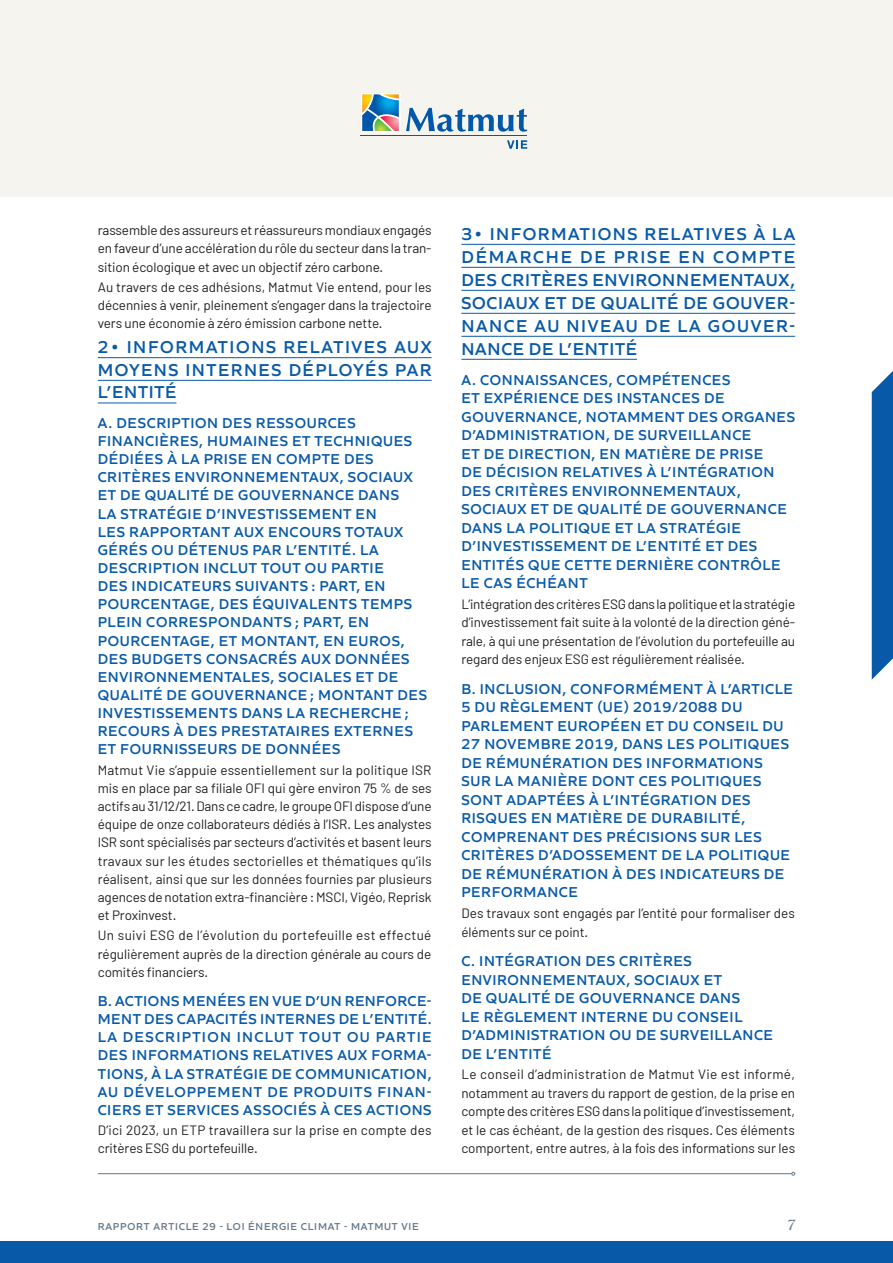
<style>
.page{position:relative;width:893px;height:1263px;background:#fff}
.page>*{position:absolute;margin:0;border:0;box-sizing:border-box;transform-origin:0 0}
.t1{font:600 18px/23px "Quiet Sans";letter-spacing:.085em;color:#085aa9;text-align:justify}
.t2{font:600 18px "Canto";color:#65798a}
.t3{font:600 15px/18.5px "Quiet Sans";letter-spacing:.04em;color:#085aa9}
.t4{font:13.5px/18.1px "Barlow";letter-spacing:-.01em;color:#231f20;text-align:justify}
.t5{font:13.5px/18.1px "Barlow";letter-spacing:.015em;color:#231f20}
.t6{font:600 10.5px "Quiet Sans";letter-spacing:.075em;color:#65798a}
</style>
<div class="page">
<hr style="left:98px;top:357px;width:334px;height:1px;background:#085aa9">
<hr style="left:98px;top:380px;width:334px;height:1px;background:#085aa9">
<hr style="left:98px;top:403px;width:78px;height:1px;background:#085aa9">
<hr style="left:461px;top:244px;width:334px;height:1px;background:#085aa9">
<hr style="left:461px;top:267px;width:334px;height:1px;background:#085aa9">
<hr style="left:461px;top:290px;width:334px;height:1px;background:#085aa9">
<hr style="left:461px;top:313px;width:334px;height:1px;background:#085aa9">
<hr style="left:461px;top:336px;width:334px;height:1px;background:#085aa9">
<hr style="left:461px;top:359px;width:176px;height:1px;background:#085aa9">
<hr style="left:98px;top:1173px;width:694px;height:1px;background:#65798a">
<div style="left:0;top:0;width:893px;height:197px;background:#f5f4ef"></div>
<div style="left:0;top:1241px;width:893px;height:22px;background:#085aa9"></div>
<svg style="left:872px;top:371px;width:21px;height:309px;background:#1965ae"></svg>
<hr style="left:361px;top:135px;width:166px;height:1px;background:#0157a8">
<svg style="left:406px;top:108px;width:121px;height:24px"></svg>
<div style="left:361px;top:93px;width:39px;height:39px;background:#fff"></div>
<svg style="left:362px;top:94px;width:37px;height:37px"></svg>
<svg style="left:507px;top:140px;width:20px;height:9px"></svg>
<p class="t4" style="left:98px;top:221px;width:335px">rassemble des assureurs et réassureurs mondiaux engagés en faveur d’une accélération du rôle du secteur dans la tran&shy;sition écologique et avec un objectif zéro carbone.</p>
<p class="t4" style="left:98px;top:278px;width:336px">Au travers de ces adhésions, Matmut Vie entend, pour les décennies à venir, pleinement s’engager dans la trajectoire vers une économie à zéro émission carbone nette.</p>
<p class="t1" style="left:98px;top:334px;width:335px">2• INFORMATIONS RELATIVES AUX MOYENS INTERNES DÉPLOYÉS PAR L’ENTITÉ</p>
<p class="t3" style="left:98px;top:412px;width:331px">A. DESCRIPTION DES RESSOURCES FINANCIÈRES, HUMAINES ET TECHNIQUES DÉDIÉES À LA PRISE EN COMPTE DES CRITÈRES ENVIRONNEMENTAUX, SOCIAUX ET DE QUALITÉ DE GOUVERNANCE DANS<br>LA STRATÉGIE D’INVESTISSEMENT EN<br>LES RAPPORTANT AUX ENCOURS TOTAUX GÉRÉS OU DÉTENUS PAR L’ENTITÉ. LA DESCRIPTION INCLUT TOUT OU PARTIE<br>DES INDICATEURS SUIVANTS : PART, EN POURCENTAGE, DES ÉQUIVALENTS TEMPS PLEIN CORRESPONDANTS ; PART, EN POURCENTAGE, ET MONTANT, EN EUROS, DES BUDGETS CONSACRÉS AUX DONNÉES ENVIRONNEMENTALES, SOCIALES ET DE QUALITÉ DE GOUVERNANCE ; MONTANT DES INVESTISSEMENTS DANS LA RECHERCHE ; RECOURS À DES PRESTATAIRES EXTERNES ET FOURNISSEURS DE DONNÉES</p>
<p class="t4" style="left:98px;top:760px;width:336px">Matmut Vie s’appuie essentiellement sur la politique ISR mis en place par sa filiale OFI qui gère environ 75 % de ses actifs au 31/12/21. Dans ce cadre, le groupe OFI dispose d’une équipe de onze collaborateurs dédiés à l’ISR. Les analystes ISR sont spécialisés par secteurs d’activités et basent leurs travaux sur les études sectorielles et thématiques qu’ils réalisent, ainsi que sur les données fournies par plusieurs agences de notation extra-financière : MSCI, Vigéo, Reprisk et Proxinvest.</p>
<p class="t4" style="left:98px;top:926px;width:335px">Un suivi ESG de l’évolution du portefeuille est effectué régulièrement auprès de la direction générale au cours de comités financiers.</p>
<p class="t3" style="left:98px;top:991px;width:335px;text-align:justify">B. ACTIONS MENÉES EN VUE D’UN RENFORCE-MENT DES CAPACITÉS INTERNES DE L’ENTITÉ.<br>LA DESCRIPTION INCLUT TOUT OU PARTIE DES INFORMATIONS RELATIVES AUX FORMA-TIONS, À LA STRATÉGIE DE COMMUNICATION, AU DÉVELOPPEMENT DE PRODUITS FINAN-CIERS ET SERVICES ASSOCIÉS À CES ACTIONS</p>
<p class="t5" style="left:98px;top:1121px;width:335px">D’ici 2023, un ETP travaillera sur la prise en compte des critères ESG du portefeuille.</p>
<p class="t1" style="left:461px;top:221px;width:335px">3• INFORMATIONS RELATIVES À LA DÉMARCHE DE PRISE EN COMPTE DES CRITÈRES ENVIRONNEMENTAUX, SOCIAUX ET DE QUALITÉ DE GOUVER-NANCE AU NIVEAU DE LA GOUVER-NANCE DE L’ENTITÉ</p>
<p class="t3" style="left:461px;top:369px;width:335px">A. CONNAISSANCES, COMPÉTENCES<br>ET EXPÉRIENCE DES INSTANCES DE GOUVERNANCE, NOTAMMENT DES ORGANES D’ADMINISTRATION, DE SURVEILLANCE<br>ET DE DIRECTION, EN MATIÈRE DE PRISE<br>DE DÉCISION RELATIVES À L’INTÉGRATION DES CRITÈRES ENVIRONNEMENTAUX, SOCIAUX ET DE QUALITÉ DE GOUVERNANCE DANS LA POLITIQUE ET LA STRATÉGIE D’INVESTISSEMENT DE L’ENTITÉ ET DES ENTITÉS QUE CETTE DERNIÈRE CONTRÔLE LE CAS ÉCHÉANT</p>
<p class="t4" style="left:461px;top:594px;width:335px">L’intégration des critères ESG dans la politique et la stratégie d’investissement fait suite à la volonté de la direction géné&shy;rale, à qui une présentation de l’évolution du portefeuille au regard des enjeux ESG est régulièrement réalisée.</p>
<p class="t3" style="left:461px;top:678px;width:333px">B. INCLUSION, CONFORMÉMENT À L’ARTICLE 5 DU RÈGLEMENT (UE) 2019/2088 DU PARLEMENT EUROPÉEN ET DU CONSEIL DU 27 NOVEMBRE 2019, DANS LES POLITIQUES DE RÉMUNÉRATION DES INFORMATIONS SUR LA MANIÈRE DONT CES POLITIQUES SONT ADAPTÉES À L’INTÉGRATION DES RISQUES EN MATIÈRE DE DURABILITÉ, COMPRENANT DES PRÉCISIONS SUR LES CRITÈRES D’ADOSSEMENT DE LA POLITIQUE DE RÉMUNÉRATION À DES INDICATEURS DE PERFORMANCE</p>
<p class="t4" style="left:461px;top:903px;width:335px">Des travaux sont engagés par l’entité pour formaliser des éléments sur ce point.</p>
<p class="t3" style="left:461px;top:951px;width:313px">C. INTÉGRATION DES CRITÈRES<br>ENVIRONNEMENTAUX, SOCIAUX ET<br>DE QUALITÉ DE GOUVERNANCE DANS<br>LE RÈGLEMENT INTERNE DU CONSEIL<br>D’ADMINISTRATION OU DE SURVEILLANCE<br>DE L’ENTITÉ</p>
<p class="t4" style="left:461px;top:1065px;width:335px">Le conseil d’administration de Matmut Vie est informé, notamment au travers du rapport de gestion, de la prise en compte des critères ESG dans la politique d’investissement, et le cas échéant, de la gestion des risques. Ces éléments comportent, entre autres, à la fois des informations sur les</p>
<p class="t6" style="left:98px;top:1218px;width:322px">RAPPORT ARTICLE 29 - LOI ÉNERGIE CLIMAT - MATMUT VIE</p>
<p class="t2" style="left:788px;top:1213px;width:8px">7</p>
</div>
